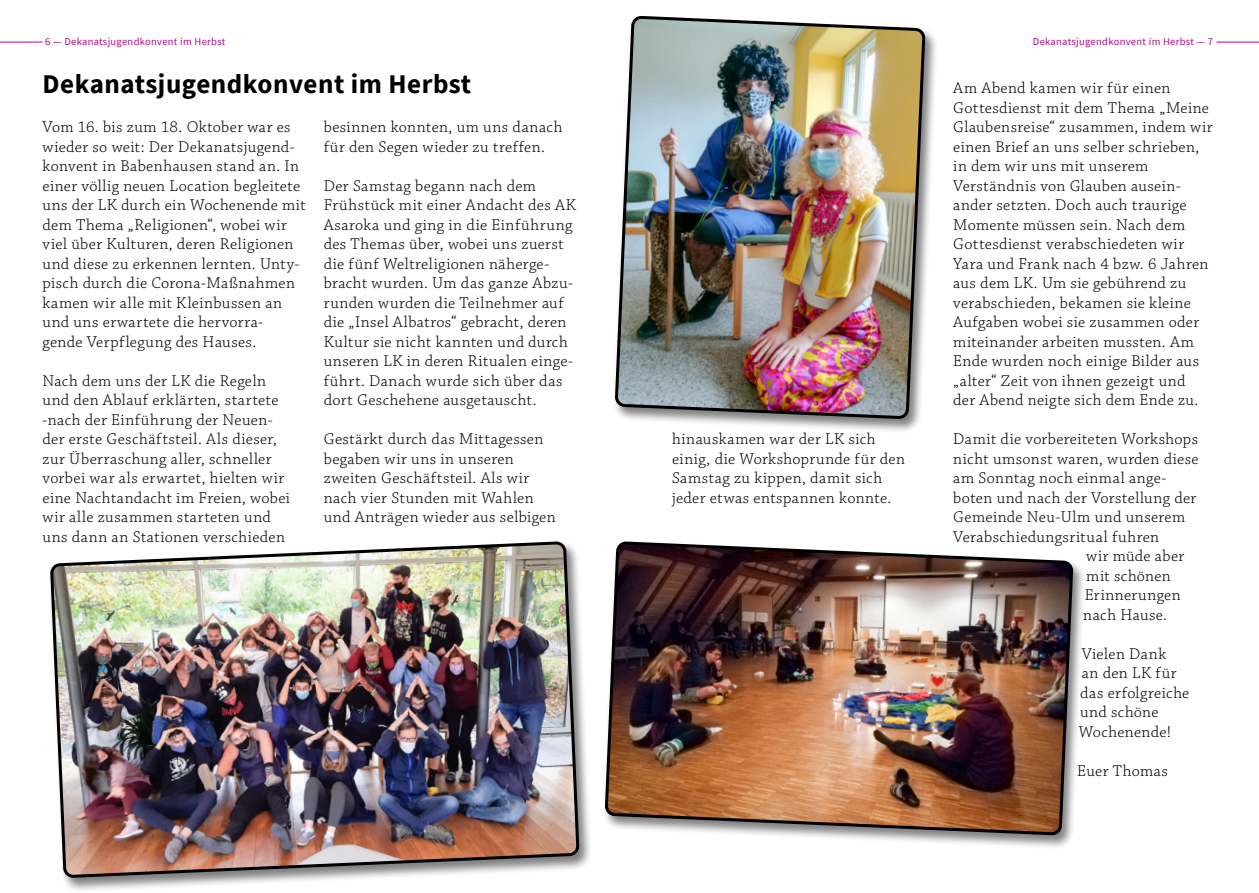
<style>
.page{position:relative;width:1259px;height:893px;background:#fff}
.page>*{position:absolute;margin:0;border:0;box-sizing:border-box;transform-origin:0 0}
.Headline{font:700 27px "Source Sans Pro";letter-spacing:.02em;color:#000}
.MainTextBasic{font:300 16.5px/19.5px "Chaparral Pro";letter-spacing:.025em;color:#000}
.t1{font:10.5px "Source Sans Pro";letter-spacing:.03em;color:#af0a7f}
</style>
<div class="page">
<div style="left:47px;top:540px;width:545px;height:352px;background:#000;opacity:.5"></div>
<img style="left:49px;top:543px;width:529px;height:333px">
<div style="left:612px;top:15px;width:326px;height:419px;background:#000;opacity:.5"></div>
<img style="left:613px;top:15px;width:313px;height:406px">
<div style="left:602px;top:540px;width:484px;height:310px;background:#000;opacity:.5"></div>
<img style="left:603px;top:540px;width:471px;height:297px">
<hr style="left:0;top:42px;width:43px;height:1px;background:#af0a7f">
<hr style="left:1216px;top:42px;width:43px;height:1px;background:#af0a7f">
<p class="t1" style="left:45px;top:35px;width:182px">6 — Dekanatsjugendkonvent im Herbst</p>
<p class="t1" style="left:1033px;top:35px;width:182px">Dekanatsjugendkonvent im Herbst — 7</p>
<p class="Headline" style="left:43px;top:66px;width:430px">Dekanatsjugendkonvent im Herbst</p>
<p class="MainTextBasic" style="left:43px;top:118px;width:265px">Vom 16. bis zum 18. Oktober war es wieder so weit: Der Dekanatsjugend&shy;konvent in Babenhausen stand an. In einer völlig neuen Location begleitete uns der LK durch ein Wochenende mit dem Thema „Religionen“, wobei wir viel über Kulturen, deren Religionen und diese zu erkennen lernten. Unty&shy;pisch durch die Corona-Maßnahmen kamen wir alle mit Kleinbussen an und uns erwartete die hervorra&shy;gende Verpflegung des Hauses.</p>
<p class="MainTextBasic" style="left:43px;top:371px;width:249px">Nach dem uns der LK die Regeln und den Ablauf erklärten, startete -nach der Einführung der Neuen&shy;der erste Geschäftsteil. Als dieser, zur Überraschung aller, schneller vorbei war als erwartet, hielten wir eine Nachtandacht im Freien, wobei wir alle zusammen starteten und uns dann an Stationen verschieden</p>
<p class="MainTextBasic" style="left:324px;top:118px;width:240px">besinnen konnten, um uns danach für den Segen wieder zu treffen.</p>
<p class="MainTextBasic" style="left:324px;top:176px;width:254px">Der Samstag begann nach dem Frühstück mit einer Andacht des AK Asaroka und ging in die Einführung des Themas über, wobei uns zuerst die fünf Weltreligionen näherge&shy;bracht wurden. Um das ganze Abzu&shy;runden wurden die Teilnehmer auf die „Insel Albatros“ gebracht, deren Kultur sie nicht kannten und durch unseren LK in deren Ritualen einge&shy;führt. Danach wurde sich über das dort Geschehene ausgetauscht.</p>
<p class="MainTextBasic" style="left:324px;top:430px;width:233px">Gestärkt durch das Mittagessen begaben wir uns in unseren zweiten Geschäftsteil. Als wir nach vier Stunden mit Wahlen und Anträgen wieder aus selbigen</p>
<p class="MainTextBasic" style="left:672px;top:430px;width:234px">hinauskamen war der LK sich einig, die Workshoprunde für den<br>Samstag zu kippen, damit sich jeder etwas entspannen konnte.</p>
<p class="MainTextBasic" style="left:953px;top:79px;width:261px">Am Abend kamen wir für einen<br>Gottesdienst mit dem Thema „Meine<br>Glaubensreise“ zusammen, indem wir einen Brief an uns selber schrieben, in dem wir uns mit unserem<br>Verständnis von Glauben ausein&shy;ander setzten. Doch auch traurige<br>Momente müssen sein. Nach dem<br>Gottesdienst verabschiedeten wir<br>Yara und Frank nach 4 bzw. 6 Jahren aus dem LK. Um sie gebührend zu verabschieden, bekamen sie kleine<br>Aufgaben wobei sie zusammen oder miteinander arbeiten mussten. Am<br>Ende wurden noch einige Bilder aus „alter“ Zeit von ihnen gezeigt und<br>der Abend neigte sich dem Ende zu.</p>
<p class="MainTextBasic" style="left:953px;top:430px;width:246px">Damit die vorbereiteten Workshops</p>
<p class="MainTextBasic" style="left:953px;top:449px;width:247px">nicht umsonst waren, wurden diese</p>
<p class="MainTextBasic" style="left:953px;top:469px;width:215px">am Sonntag noch einmal ange-</p>
<p class="MainTextBasic" style="left:953px;top:488px;width:245px">boten und nach der Vorstellung der</p>
<p class="MainTextBasic" style="left:953px;top:508px;width:233px">Gemeinde Neu-Ulm und unserem</p>
<p class="MainTextBasic" style="left:953px;top:527px;width:207px">Verabschiedungsritual fuhren</p>
<p class="MainTextBasic" style="left:1086px;top:547px;width:100px">wir müde aber</p>
<p class="MainTextBasic" style="left:1086px;top:566px;width:86px">mit schönen</p>
<p class="MainTextBasic" style="left:1084px;top:586px;width:98px">Erinnerungen</p>
<p class="MainTextBasic" style="left:1083px;top:605px;width:85px">nach Hause.</p>
<p class="MainTextBasic" style="left:1078px;top:644px;width:112px">Vielen Dank<br>an den LK für das erfolgreiche und schöne<br>Wochenende!</p>
<p class="MainTextBasic" style="left:1077px;top:761px;width:92px">Euer Thomas</p>
</div>
